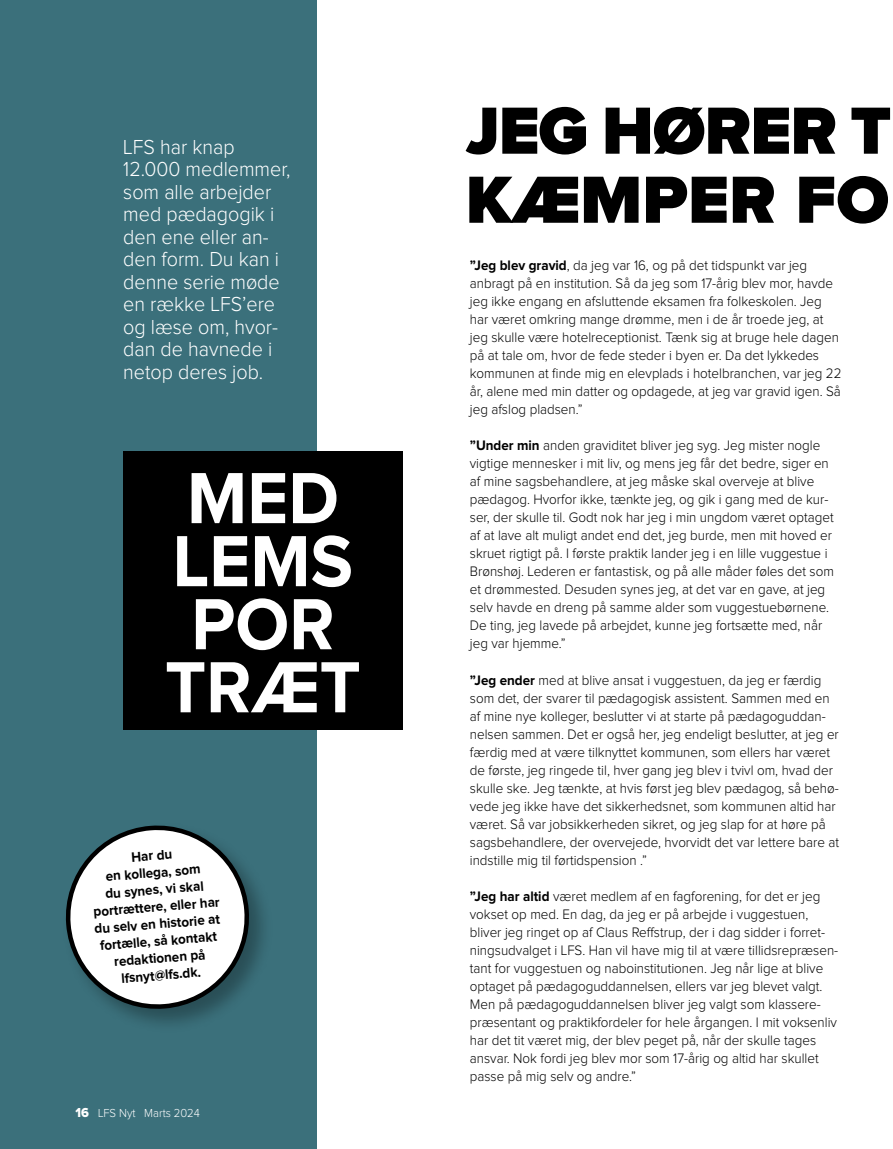
<style>
.page{position:relative;width:893px;height:1149px;background:#fff}
.page>*{position:absolute;margin:0;border:0;box-sizing:border-box;transform-origin:0 0}
.t1{font:700 75px "Proxima Nova";color:#fff;scale:.94 1}
.t2{font:900 69px/69px "Proxima Nova";color:#000}
.t3{font:300 21px/22.5px "Proxima Nova";color:#fff;scale:.94 1}
.t4{font:300 14.25px/18px "Proxima Nova";color:#000;scale:.94 1}
.t5{font:700 14.25px/17.1px "Proxima Nova";color:#000;text-align:center;scale:.94 1}
.t6{font:300 12px "Proxima Nova";color:#fff;scale:.94 1}
.s1{font-family:"Proxima Nova Extrabld";font-weight:400;font-size:13.5px}
.s2{font-weight:700}
</style>
<div class="page">
<div style="left:0;top:0;width:317px;height:1148px;background:#3b707b"></div>
<div style="left:123px;top:451px;width:280px;height:278px;background:#000"></div>
<div style="left:62px;top:821px;width:211px;height:211px;background:#000;opacity:.3"></div>
<svg style="left:65px;top:824px;width:185px;height:186px"></svg>
<h3 class="t3" style="left:123px;top:136px;width:179px">LFS har knap<br>12.000 medlemmer, som alle arbejder med pædagogik i den ene eller an&shy;den form. Du kan i denne serie møde en række LFS’ere og læse om, hvor&shy;dan de havnede i netop deres job.</h3>
<h1 class="t1" style="left:187px;top:463px;width:111px">Med</h1>
<h1 class="t1" style="left:173px;top:526px;width:48px">lems</h1>
<h1 class="t1" style="left:191px;top:589px;width:50px">por</h1>
<h1 class="t1" style="left:165px;top:652px;width:191px">træt</h1>
<p class="t5" style="left:89px;top:851px;width:136px;rotate:-4deg">Har du<br>en kollega, som<br>du synes, vi skal portrættere, eller har du selv en historie at fortælle, så kontakt redaktionen på lfsnyt@lfs.dk.</p>
<p class="t6" style="left:75px;top:1107px;width:134px"><span class="s1">16</span> LFS Nyt Marts 2024</p>
<h2 class="t2" style="left:466px;top:99px;width:427px">JEG HØRER T<br>KÆMPER FO</h2>
<p class="t4" style="left:470px;top:257px;width:397px"><span class="s2">”Jeg blev gravid</span>, da jeg var 16, og på det tidspunkt var jeg anbragt på en institution. Så da jeg som 17-årig blev mor, havde jeg ikke engang en afsluttende eksamen fra folkeskolen. Jeg har været omkring mange drømme, men i de år troede jeg, at jeg skulle være hotelreceptionist. Tænk sig at bruge hele dagen på at tale om, hvor de fede steder i byen er. Da det lykkedes kommunen at finde mig en elevplads i hotelbranchen, var jeg 22 år, alene med min datter og opdagede, at jeg var gravid igen. Så jeg afslog pladsen.”</p>
<p class="t4" style="left:470px;top:437px;width:389px"><span class="s2">”Under min</span> anden graviditet bliver jeg syg. Jeg mister nogle vigtige mennesker i mit liv, og mens jeg får det bedre, siger en af mine sagsbehandlere, at jeg måske skal overveje at blive pædagog. Hvorfor ikke, tænkte jeg, og gik i gang med de kur&shy;ser, der skulle til. Godt nok har jeg i min ungdom været optaget af at lave alt muligt andet end det, jeg burde, men mit hoved er skruet rigtigt på. I første praktik lander jeg i en lille vuggestue i Brønshøj. Lederen er fantastisk, og på alle måder føles det som et drømmested. Desuden synes jeg, at det var en gave, at jeg selv havde en dreng på samme alder som vuggestuebørnene.<br>De ting, jeg lavede på arbejdet, kunne jeg fortsætte med, når jeg var hjemme.”</p>
<p class="t4" style="left:470px;top:671px;width:394px"><span class="s2">”Jeg ender</span> med at blive ansat i vuggestuen, da jeg er færdig som det, der svarer til pædagogisk assistent. Sammen med en af mine nye kolleger, beslutter vi at starte på pædagoguddan&shy;nelsen sammen. Det er også her, jeg endeligt beslutter, at jeg er færdig med at være tilknyttet kommunen, som ellers har været de første, jeg ringede til, hver gang jeg blev i tvivl om, hvad der skulle ske. Jeg tænkte, at hvis først jeg blev pædagog, så behø&shy;vede jeg ikke have det sikkerhedsnet, som kommunen altid har været. Så var jobsikkerheden sikret, og jeg slap for at høre på sagsbehandlere, der overvejede, hvorvidt det var lettere bare at indstille mig til førtidspension .”</p>
<p class="t4" style="left:470px;top:887px;width:393px"><span class="s2">”Jeg har altid</span> været medlem af en fagforening, for det er jeg vokset op med. En dag, da jeg er på arbejde i vuggestuen, bliver jeg ringet op af Claus Reffstrup, der i dag sidder i forret&shy;ningsudvalget i LFS. Han vil have mig til at være tillidsrepræsen&shy;tant for vuggestuen og naboinstitutionen. Jeg når lige at blive optaget på pædagoguddannelsen, ellers var jeg blevet valgt.<br>Men på pædagoguddannelsen bliver jeg valgt som klassere&shy;præsentant og praktikfordeler for hele årgangen. I mit voksenliv har det tit været mig, der blev peget på, når der skulle tages ansvar. Nok fordi jeg blev mor som 17-årig og altid har skullet passe på mig selv og andre.”</p>
</div>
